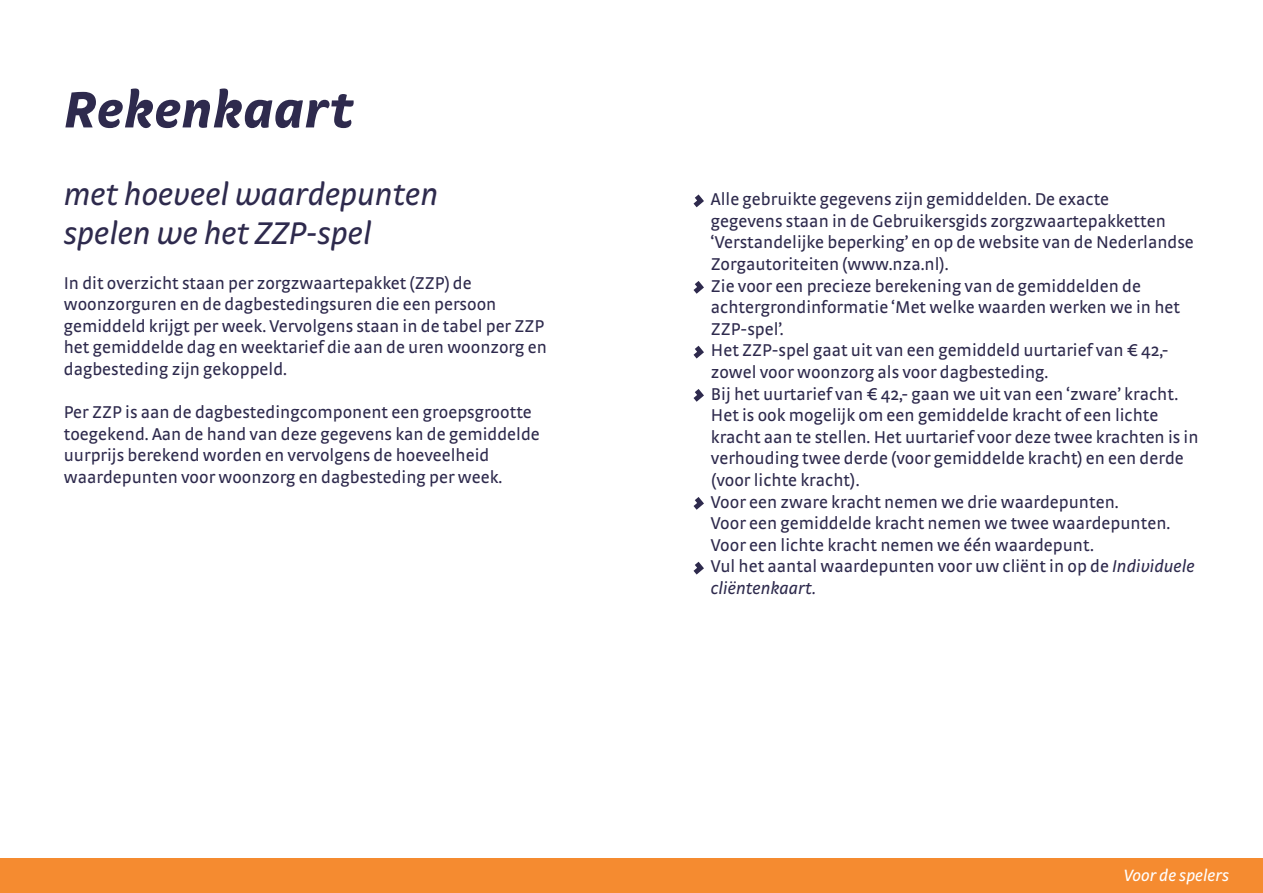
<style>
.page{position:relative;width:1263px;height:893px;background:#fff}
.page>*{position:absolute;margin:0;border:0;box-sizing:border-box;transform-origin:0 0}
.t1{font:italic 900 54px "Strada OT";color:#2e2a4d}
.t2{font:italic 33px/39px "Strada OT";color:#2e2a4d}
.t3{font:18px/21.6px "Strada OT";color:#2e2a4d}
.t4{font:italic 18px "Strada OT";color:#2e2a4d}
.t5{font:italic 17.25px "Strada OT";color:#fff}
.s1{font-weight:900;font-style:italic;font-size:16.5px}
.s2{font-style:italic}
</style>
<div class="page">
<div style="left:0;top:858px;width:1263px;height:35px;background:#f58b30"></div>
<svg style="left:693px;top:194px;width:11px;height:14px"></svg>
<svg style="left:693px;top:281px;width:11px;height:13px"></svg>
<svg style="left:693px;top:345px;width:11px;height:14px"></svg>
<svg style="left:693px;top:389px;width:11px;height:13px"></svg>
<svg style="left:693px;top:497px;width:11px;height:13px"></svg>
<svg style="left:693px;top:561px;width:11px;height:14px"></svg>
<h1 class="t1" style="left:64px;top:76px;width:291px">Rekenkaart</h1>
<h2 class="t2" style="left:64px;top:175px;width:376px">met hoeveel waardepunten spelen we het ZZP-spel</h2>
<p class="t3" style="left:64px;top:272px;width:485px">In dit overzicht staan per zorgzwaartepakket (ZZP) de woonzorguren en de dagbestedingsuren die een persoon gemiddeld krijgt per week. Vervolgens staan in de tabel per ZZP het gemiddelde dag en weektarief die aan de uren woonzorg en dagbesteding zijn gekoppeld.</p>
<p class="t3" style="left:64px;top:401px;width:478px">Per ZZP is aan de dagbestedingcomponent een groepsgrootte toegekend. Aan de hand van deze gegevens kan de gemiddelde uurprijs berekend worden en vervolgens de hoeveelheid waardepunten voor woonzorg en dagbesteding per week.</p>
<p class="t3" style="left:695px;top:188px;width:415px"><span class="s1">&gt;</span> Alle gebruikte gegevens zijn gemiddelden. De exacte</p>
<p class="t3" style="left:711px;top:210px;width:456px">gegevens staan in de Gebruikersgids zorgzwaartepakketten</p>
<p class="t3" style="left:711px;top:232px;width:484px">‘Verstandelijke beperking’ en op de website van de Nederlandse</p>
<p class="t3" style="left:711px;top:253px;width:239px">Zorgautoriteiten (www.nza.nl).</p>
<p class="t3" style="left:695px;top:275px;width:447px"><span class="s1">&gt;</span> Zie voor een precieze berekening van de gemiddelden de</p>
<p class="t3" style="left:711px;top:296px;width:471px">achtergrondinformatie ‘Met welke waarden werken we in het</p>
<p class="t3" style="left:711px;top:318px;width:74px">ZZP-spel’.</p>
<p class="t3" style="left:695px;top:340px;width:475px"><span class="s1">&gt;</span> Het ZZP-spel gaat uit van een gemiddeld uurtarief van € 42,-</p>
<p class="t3" style="left:711px;top:361px;width:339px">zowel voor woonzorg als voor dagbesteding.</p>
<p class="t3" style="left:695px;top:383px;width:484px"><span class="s1">&gt;</span> Bij het uurtarief van € 42,- gaan we uit van een ‘zware’ kracht.</p>
<p class="t3" style="left:711px;top:404px;width:449px">Het is ook mogelijk om een gemiddelde kracht of een lichte</p>
<p class="t3" style="left:711px;top:426px;width:489px">kracht aan te stellen. Het uurtarief voor deze twee krachten is in</p>
<p class="t3" style="left:711px;top:448px;width:474px">verhouding twee derde (voor gemiddelde kracht) en een derde</p>
<p class="t3" style="left:711px;top:469px;width:150px">(voor lichte kracht).</p>
<p class="t3" style="left:695px;top:491px;width:425px"><span class="s1">&gt;</span> Voor een zware kracht nemen we drie waardepunten.</p>
<p class="t3" style="left:711px;top:512px;width:461px">Voor een gemiddelde kracht nemen we twee waardepunten.</p>
<p class="t3" style="left:711px;top:534px;width:384px">Voor een lichte kracht nemen we één waardepunt.</p>
<p class="t3" style="left:695px;top:556px;width:501px"><span class="s1">&gt;</span> Vul het aantal waardepunten voor uw cliënt in op de <span class="s2">Individuele</span></p>
<p class="t4" style="left:711px;top:578px;width:106px">cliëntenkaart.</p>
<p class="t5" style="left:1124px;top:865px;width:107px">Voor de spelers</p>
</div>
